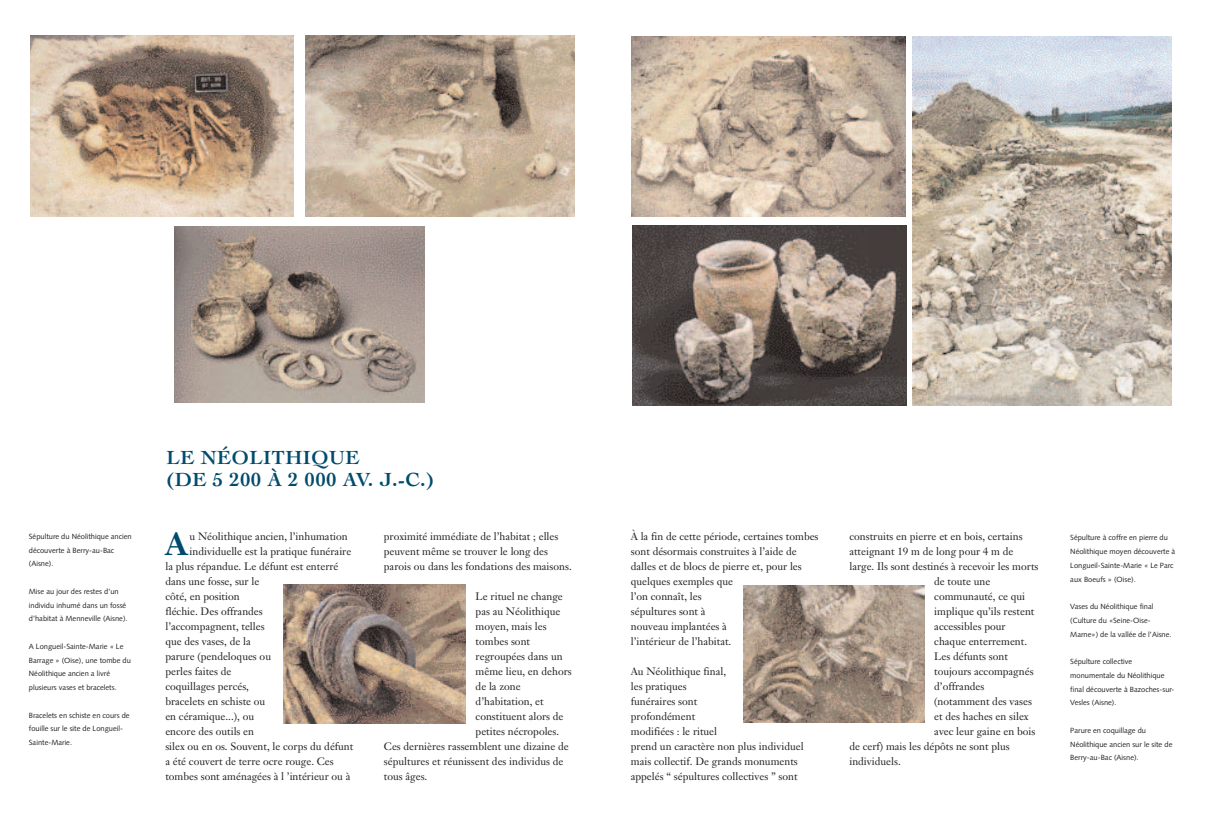
<style>
.page{position:relative;width:1205px;height:815px;background:#fff}
.page>*{position:absolute;margin:0;border:0;box-sizing:border-box;transform-origin:0 0}
.t1{font:700 31.62px "Janson Text";color:#004b6c}
.t2{font:700 20px/21.2px "Cochin";letter-spacing:.025em;color:#004b6c}
.t3{font:10.62px/15px "Janson Text";color:#231f20}
.t4{font:7.5px/13.8px "Syntax";color:#231f20}
</style>
<div class="page">
<img style="left:632px;top:225px;width:274px;height:180px">
<img style="left:632px;top:37px;width:274px;height:180px">
<img style="left:912px;top:36px;width:259px;height:370px">
<img style="left:283px;top:585px;width:183px;height:139px">
<img style="left:744px;top:585px;width:180px;height:138px">
<img style="left:305px;top:35px;width:269px;height:181px">
<img style="left:175px;top:227px;width:250px;height:176px">
<img style="left:30px;top:35px;width:263px;height:181px">
<p class="t4" style="left:29px;top:530px;width:104px">Sépulture du Néolithique ancien découverte à Berry-au-Bac (Aisne).</p>
<p class="t4" style="left:29px;top:585px;width:100px">Mise au jour des restes d’un individu inhumé dans un fossé d’habitat à Menneville (Aisne).</p>
<p class="t4" style="left:29px;top:640px;width:104px">A Longueil-Sainte-Marie « Le<br>Barrage » (Oise), une tombe du<br>Néolithique ancien a livré plusieurs vases et bracelets.</p>
<p class="t4" style="left:29px;top:709px;width:102px">Bracelets en schiste en cours de fouille sur le site de Longueil-<br>Sainte-Marie.</p>
<h2 class="t2" style="left:167px;top:449px;width:269px">LE NÉOLITHIQUE<br>(DE 5 200 À 2 000 AV. J.-C.)</h2>
<h1 class="t1" style="left:166px;top:531px;width:24px">A</h1>
<p class="t3" style="left:190px;top:530px;width:160px">u Néolithique ancien, l’inhumation</p>
<p class="t3" style="left:190px;top:545px;width:163px">individuelle est la pratique funéraire</p>
<p class="t3" style="left:165px;top:560px;width:175px">la plus répandue. Le défunt est enterré</p>
<p class="t3" style="left:165px;top:575px;width:96px">dans une fosse, sur le</p>
<p class="t3" style="left:165px;top:590px;width:76px">côté, en position</p>
<p class="t3" style="left:165px;top:605px;width:99px">fléchie. Des offrandes</p>
<p class="t3" style="left:165px;top:620px;width:101px">l’accompagnent, telles</p>
<p class="t3" style="left:165px;top:635px;width:87px">que des vases, de la</p>
<p class="t3" style="left:165px;top:650px;width:107px">parure (pendeloques ou</p>
<p class="t3" style="left:165px;top:665px;width:68px">perles faites de</p>
<p class="t3" style="left:165px;top:680px;width:85px">coquillages percés,</p>
<p class="t3" style="left:165px;top:695px;width:101px">bracelets en schiste ou</p>
<p class="t3" style="left:165px;top:710px;width:90px">en céramique...), ou</p>
<p class="t3" style="left:165px;top:725px;width:90px">encore des outils en</p>
<p class="t3" style="left:165px;top:740px;width:189px">silex ou en os. Souvent, le corps du défunt</p>
<p class="t3" style="left:165px;top:755px;width:170px">a été couvert de terre ocre rouge. Ces</p>
<p class="t3" style="left:165px;top:770px;width:187px">tombes sont aménagées à l ’intérieur ou à</p>
<p class="t3" style="left:384px;top:530px;width:189px">proximité immédiate de l’habitat ; elles peuvent même se trouver le long des parois ou dans les fondations des maisons.</p>
<p class="t3" style="left:476px;top:590px;width:89px">Le rituel ne change</p>
<p class="t3" style="left:476px;top:605px;width:86px">pas au Néolithique</p>
<p class="t3" style="left:476px;top:620px;width:72px">moyen, mais les</p>
<p class="t3" style="left:476px;top:635px;width:56px">tombes sont</p>
<p class="t3" style="left:476px;top:650px;width:88px">regroupées dans un</p>
<p class="t3" style="left:476px;top:665px;width:98px">même lieu, en dehors</p>
<p class="t3" style="left:476px;top:680px;width:47px">de la zone</p>
<p class="t3" style="left:476px;top:695px;width:70px">d’habitation, et</p>
<p class="t3" style="left:476px;top:710px;width:89px">constituent alors de</p>
<p class="t3" style="left:476px;top:725px;width:85px">petites nécropoles.</p>
<p class="t3" style="left:384px;top:740px;width:186px">Ces dernières rassemblent une dizaine de</p>
<p class="t3" style="left:384px;top:755px;width:181px">sépultures et réunissent des individus de</p>
<p class="t3" style="left:384px;top:770px;width:45px">tous âges.</p>
<p class="t3" style="left:631px;top:530px;width:189px">À la fin de cette période, certaines tombes sont désormais construites à l’aide de dalles et de blocs de pierre et, pour les quelques exemples que<br>l’on connaît, les<br>sépultures sont à<br>nouveau implantées à<br>l’intérieur de l’habitat.</p>
<p class="t3" style="left:631px;top:665px;width:174px">Au Néolithique final,<br>les pratiques<br>funéraires sont<br>profondément<br>modifiées : le rituel<br>prend un caractère non plus individuel mais collectif. De grands monuments appelés “ sépultures collectives ” sont</p>
<p class="t3" style="left:849px;top:530px;width:175px">construits en pierre et en bois, certains</p>
<p class="t3" style="left:849px;top:545px;width:166px">atteignant 19 m de long pour 4 m de</p>
<p class="t3" style="left:849px;top:560px;width:191px">large. Ils sont destinés à recevoir les morts</p>
<p class="t3" style="left:934px;top:575px;width:58px">de toute une</p>
<p class="t3" style="left:934px;top:590px;width:92px">communauté, ce qui</p>
<p class="t3" style="left:934px;top:605px;width:102px">implique qu’ils restent</p>
<p class="t3" style="left:934px;top:620px;width:73px">accessibles pour</p>
<p class="t3" style="left:934px;top:635px;width:94px">chaque enterrement.</p>
<p class="t3" style="left:934px;top:650px;width:75px">Les défunts sont</p>
<p class="t3" style="left:934px;top:665px;width:101px">toujours accompagnés</p>
<p class="t3" style="left:934px;top:680px;width:52px">d’offrandes</p>
<p class="t3" style="left:934px;top:695px;width:99px">(notamment des vases</p>
<p class="t3" style="left:934px;top:710px;width:96px">et des haches en silex</p>
<p class="t3" style="left:934px;top:725px;width:103px">avec leur gaine en bois</p>
<p class="t3" style="left:849px;top:740px;width:162px">de cerf) mais les dépôts ne sont plus</p>
<p class="t3" style="left:849px;top:755px;width:53px">individuels.</p>
<p class="t4" style="left:1070px;top:531px;width:107px">Sépulture à coffre en pierre du<br>Néolithique moyen découverte à<br>Longueil-Sainte-Marie « Le Parc aux Boeufs » (Oise).</p>
<p class="t4" style="left:1070px;top:600px;width:103px">Vases du Néolithique final (Culture du «Seine-Oise-<br>Marne») de la vallée de l’Aisne.</p>
<p class="t4" style="left:1070px;top:655px;width:106px">Sépulture collective monumentale du Néolithique final découverte à Bazoches-sur-<br>Vesles (Aisne).</p>
<p class="t4" style="left:1070px;top:724px;width:104px">Parure en coquillage du<br>Néolithique ancien sur le site de<br>Berry-au-Bac (Aisne).</p>
</div>
